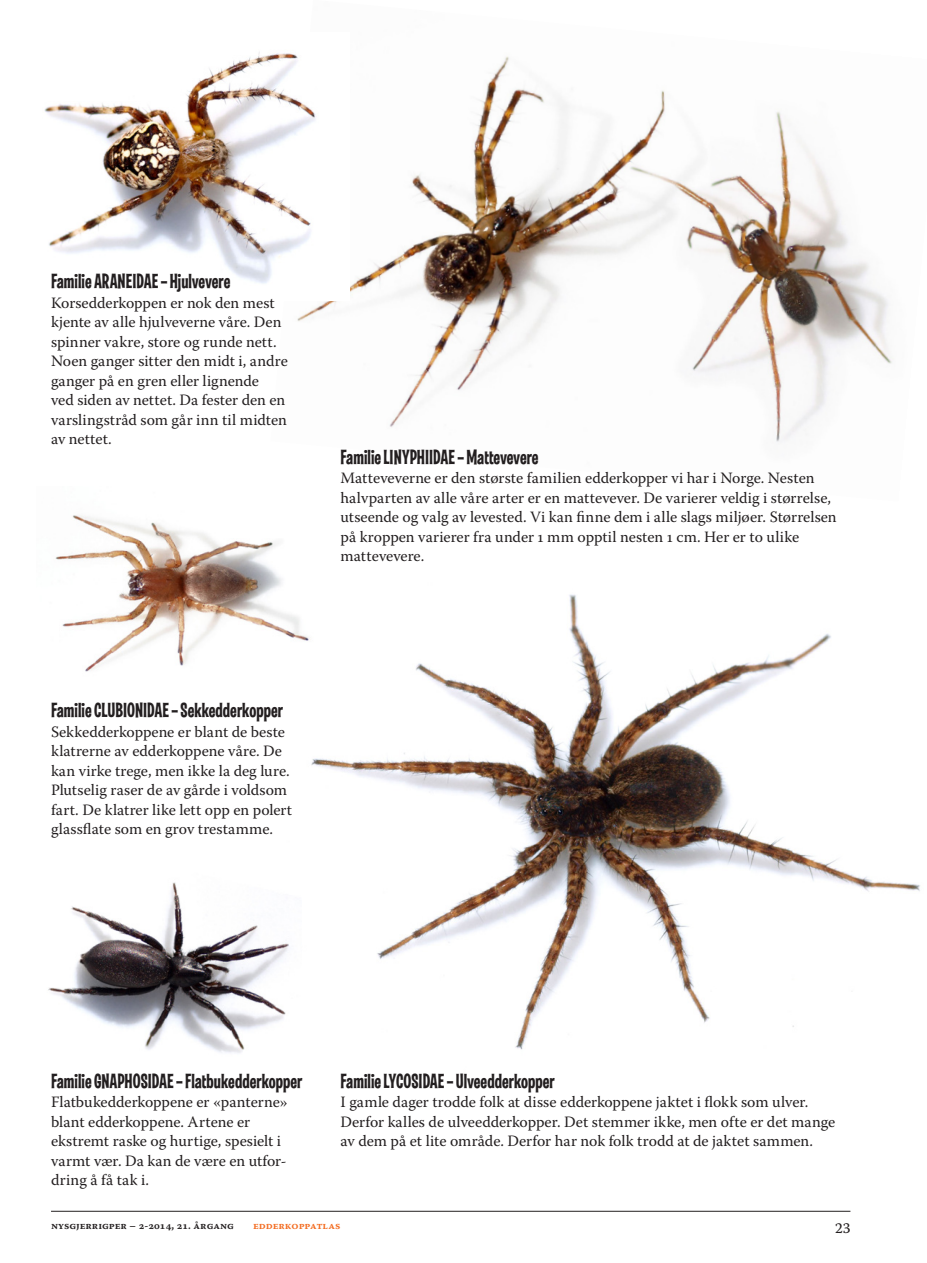
<style>
.page{position:relative;width:927px;height:1263px;background:#fff}
.page>*{position:absolute;margin:0;border:0;box-sizing:border-box;transform-origin:0 0}
.t1{font:21px "Las Vegas OT Jackpot";color:#231f20}
.t2{font:15.75px/19.5px "Warnock Pro";color:#231f20}
.t3{font:15px "Warnock Pro Capt";color:#231f20}
.t4{font:10.5px "Warnock Pro Semibold Capt";color:#231f20}
.t5{font:10.5px "Warnock Pro Semibold Capt";color:#f36c21}
</style>
<div class="page">
<img style="left:311px;top:594px;width:609px;height:456px">
<img style="left:297px;top:56px;width:596px;height:386px">
<img style="left:48px;top:882px;width:241px;height:171px">
<img style="left:55px;top:515px;width:270px;height:187px">
<img style="left:44px;top:52px;width:306px;height:249px">
<hr style="left:51px;top:1211px;width:799px;height:1px;background:#231f20">
<h1 class="t1" style="left:51px;top:270px;width:181px">Familie ARANEIDAE – Hjulvevere</h1>
<p class="t2" style="left:51px;top:292px;width:238px">Korsedderkoppen er nok den mest kjente av alle hjulveverne våre. Den spinner vakre, store og runde nett.<br>Noen ganger sitter den midt i, andre ganger på en gren eller lignende<br>ved siden av nettet. Da fester den en varslingstråd som går inn til midten av nettet.</p>
<h1 class="t1" style="left:341px;top:445px;width:200px">Familie LINYPHIIDAE – Mattevevere</h1>
<p class="t2" style="left:341px;top:468px;width:498px">Matteveverne er den største familien edderkopper vi har i Norge. Nesten halvparten av alle våre arter er en mattevever. De varierer veldig i størrelse, utseende og valg av levested. Vi kan finne dem i alle slags miljøer. Størrelsen på kroppen varierer fra under 1 mm opptil nesten 1 cm. Her er to ulike mattevevere.</p>
<h1 class="t1" style="left:51px;top:699px;width:234px">Familie CLUBIONIDAE – Sekkedderkopper</h1>
<p class="t2" style="left:51px;top:721px;width:243px">Sekkedderkoppene er blant de beste klatrerne av edderkoppene våre. De kan virke trege, men ikke la deg lure.<br>Plutselig raser de av gårde i voldsom fart. De klatrer like lett opp en polert glassflate som en grov trestamme.</p>
<h1 class="t1" style="left:51px;top:1069px;width:253px">Familie GNAPHOSIDAE – Flatbukedderkopper</h1>
<p class="t2" style="left:51px;top:1092px;width:238px">Flatbukedderkoppene er «panterne» blant edderkoppene. Artene er ekstremt raske og hurtige, spesielt i varmt vær. Da kan de være en utfor&shy;dring å få tak i.</p>
<h1 class="t1" style="left:341px;top:1069px;width:216px">Familie LYCOSIDAE – Ulveedderkopper</h1>
<p class="t2" style="left:341px;top:1092px;width:496px">I gamle dager trodde folk at disse edderkoppene jaktet i flokk som ulver.<br>Derfor kalles de ulveedderkopper. Det stemmer ikke, men ofte er det mange av dem på et lite område. Derfor har nok folk trodd at de jaktet sammen.</p>
<p class="t4" style="left:51px;top:1219px;width:185px">nysgjerrigper – 2-2014, 21. årgang</p>
<p class="t5" style="left:253px;top:1219px;width:8px">EDDERKOPPA</p>
<p class="t5" style="left:316px;top:1219px;width:13px">TLAS</p>
<p class="t3" style="left:835px;top:1218px;width:17px">23</p>
</div>
